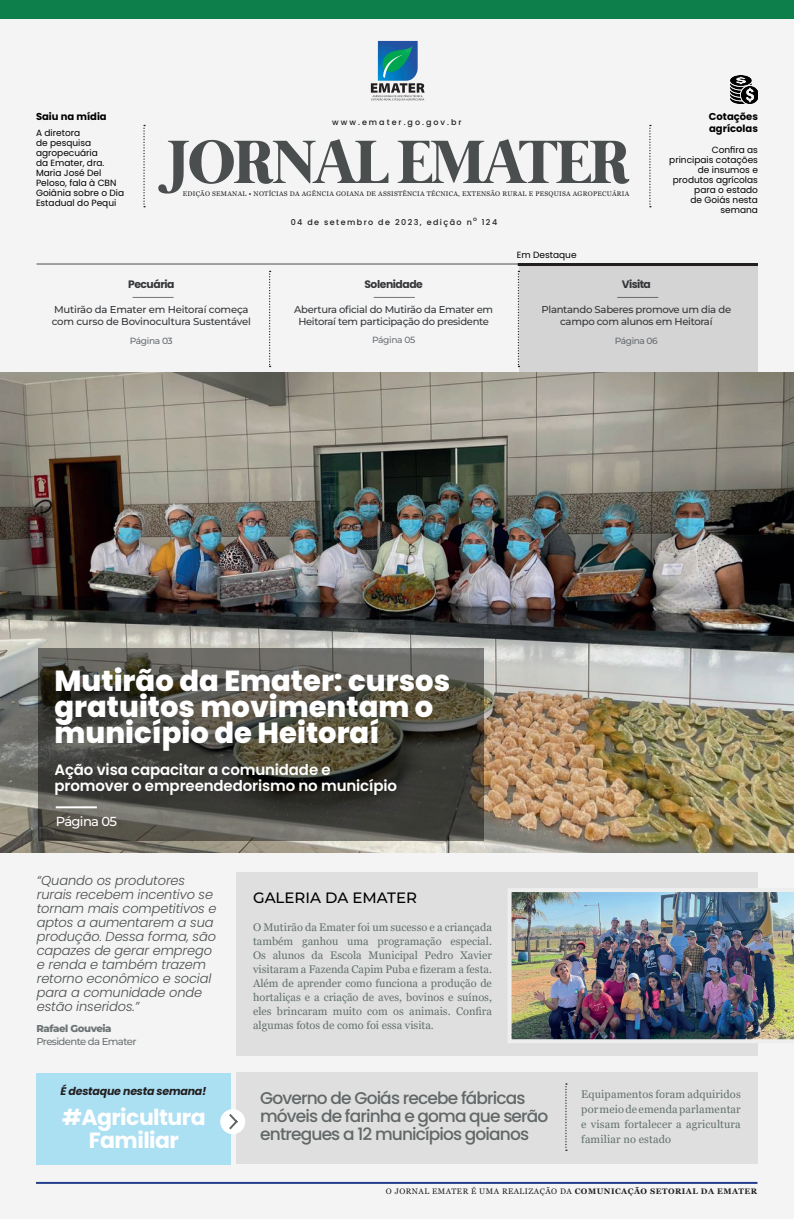
<style>
.page{position:relative;width:794px;height:1219px;background:#fff}
.page>*{position:absolute;margin:0;border:0;box-sizing:border-box;transform-origin:0 0}
.t1{font:700 62.6px "Mermaid";letter-spacing:-.03em;color:#4a4e4f}
.t2{font:800 29px/26px "Poppins";color:#fff}
.Estilo_de_parágrafo{font:700 22px/23px "Poppins";letter-spacing:-.025em;color:#fff;text-align:center}
.t3{font:500 17px/18px "Poppins";letter-spacing:-.05em;color:#626767}
.t4{font:600 15px/16px "Poppins";letter-spacing:-.01em;color:#fff}
.t5{font:500 15px "Montserrat";color:#000}
.t6{font:500 13.1px "Montserrat";letter-spacing:-.05em;color:#fff}
.t7{font:italic 300 13px/14px "Poppins";letter-spacing:-.01em;color:#4a4e4f}
.t8{font:11px/14px "Georgia";letter-spacing:.005em;color:#63716e;text-align:justify}
.t9{font:italic 700 11px "Poppins";letter-spacing:-.02em;color:#231f20}
.t10{font:700 10.8px "Poppins";letter-spacing:-.04em;color:#36393c}
.t11{font:500 10px/12px "Montserrat";letter-spacing:-.03em;color:#36393c;text-align:center}
.t12{font:700 10px/12px "Poppins";color:#000001}
.t13{font:500 10px "Montserrat";letter-spacing:-.06em;color:#6d7375}
.t14{font:800 10px "Montserrat";letter-spacing:-.04em;color:#6d7375}
.t15{font:9px/10px "Poppins";color:#000001}
.t16{font:500 9px "Montserrat";letter-spacing:-.05em;color:#6a7175}
.t17{font:500 9px "Montserrat";letter-spacing:-.04em;color:#6d7375}
.t18{font:8px "Georgia";letter-spacing:.06em;color:#231f20}
.t19{font:500 8px "Poppins";letter-spacing:.18em;color:#231f20}
.t20{font:500 8px "Poppins";letter-spacing:.25em;color:#231f20}
.t21{font:6.7px "Georgia";letter-spacing:.04em;color:#231f20}
.t22{font:500 6px "Poppins";color:#231f20}
.s1{font-weight:700}
</style>
<div class="page">
<img style="left:0;top:19px;width:794px;height:1200px">
<img style="left:379px;top:597px;width:35px;height:30px">
<hr style="left:36px;top:263px;width:720px;height:1px;background:#4a4e4f">
<div style="left:0;top:0;width:794px;height:19px;background:#0d7f4b"></div>
<svg style="left:371px;top:41px;width:55px;height:60px"></svg>
<hr style="left:36px;top:1182px;width:721px;height:2px;background:#253f8e">
<svg style="left:269px;top:271px;width:2px;height:96px"></svg>
<svg style="left:518px;top:271px;width:1px;height:96px"></svg>
<hr style="left:518px;top:263px;width:240px;height:3px;background:#231f20">
<div style="left:36px;top:1073px;width:195px;height:91px;background:#abdff2"></div>
<hr style="left:617px;top:297px;width:41px;height:1px;background:#231f20">
<hr style="left:133px;top:297px;width:41px;height:1px;background:#231f20">
<hr style="left:374px;top:297px;width:41px;height:1px;background:#231f20">
<div style="left:236px;top:1072px;width:521px;height:92px;background:#dfdfdf"></div>
<div style="left:220px;top:1109px;width:25px;height:25px;background:#fff;border-radius:50%"></div>
<svg style="left:229px;top:1114px;width:9px;height:16px"></svg>
<svg style="left:565px;top:1083px;width:2px;height:68px"></svg>
<svg style="left:649px;top:125px;width:2px;height:82px"></svg>
<svg style="left:143px;top:125px;width:2px;height:82px"></svg>
<hr style="left:56px;top:806px;width:41px;height:2px;background:#fff">
<div style="left:236px;top:872px;width:522px;height:184px;background:#dfdfdf"></div>
<img style="left:730px;top:76px;width:28px;height:27px">
<img style="left:508px;top:888px;width:286px;height:155px">
<p class="t12" style="left:36px;top:110px;width:72px">Saiu na mídia</p>
<p class="t12" style="left:709px;top:110px;width:51px">Cotações agrícolas</p>
<p class="t20" style="left:332px;top:117px;width:131px">www.emater.go.gov.br</p>
<p class="t15" style="left:36px;top:128px;width:90px">A diretora<br>de pesquisa agropecuária<br>da Emater, dra.<br>Maria José Del<br>Peloso, fala à CBN<br>Goiânia sobre o Dia<br>Estadual do Pequi</p>
<p class="t1" style="left:166px;top:127px;width:466px">JORNAL EMATER</p>
<p class="t21" style="left:183px;top:189px;width:448px">EDIÇÃO SEMANAL • NOTÍCIAS DA AGÊNCIA GOIANA DE ASSISTÊNCIA TÉCNICA, EXTENSÃO RURAL E PESQUISA AGROPECUÁRIA</p>
<p class="t15" style="left:669px;top:145px;width:90px;text-align:right">Confira as principais cotações de insumos e produtos agrícolas para o estado<br>de Goiás nesta semana</p>
<p class="t10" style="left:128px;top:278px;width:48px">Pecuária</p>
<p class="t11" style="left:52px;top:303px;width:201px;text-align:left">Mutirão da Emater em Heitoraí começa com curso de Bovinocultura Sustentável</p>
<p class="t16" style="left:130px;top:335px;width:45px">Página 03</p>
<p class="t19" style="left:291px;top:217px;width:183px">04 de setembro de 2023, edição n</p>
<p class="t22" style="left:473px;top:215px;width:5px">o</p>
<p class="t19" style="left:482px;top:217px;width:17px">124</p>
<p class="t10" style="left:364px;top:278px;width:60px">Solenidade</p>
<p class="t11" style="left:294px;top:303px;width:200px">Abertura oficial do Mutirão da Emater em<br>Heitoraí tem participação do presidente</p>
<p class="t17" style="left:372px;top:333px;width:45px">Página 05</p>
<p class="t15" style="left:517px;top:249px;width:61px">Em Destaque</p>
<p class="t10" style="left:621px;top:278px;width:31px">Visita</p>
<p class="t11" style="left:541px;top:303px;width:191px">Plantando Saberes promove um dia de campo com alunos em Heitoraí</p>
<p class="t16" style="left:615px;top:335px;width:44px">Página 06</p>
<p class="t2" style="left:54px;top:667px;width:397px">Mutirão da Emater: cursos gratuitos movimentam o município de Heitoraí</p>
<p class="t4" style="left:54px;top:761px;width:344px">Ação visa capacitar a comunidade e promover o empreendedorismo no município</p>
<p class="t6" style="left:56px;top:812px;width:63px">Página 05</p>
<p class="t7" style="left:37px;top:873px;width:181px">“Quando os produtores rurais recebem incentivo se tornam mais competitivos e aptos a aumentarem a sua produção. Dessa forma, são capazes de gerar emprego e renda e também trazem retorno econômico e social para a comunidade onde estão inseridos.”</p>
<p class="t14" style="left:36px;top:1022px;width:77px">Rafael Gouveia</p>
<p class="t13" style="left:36px;top:1035px;width:101px">Presidente da Emater</p>
<p class="t5" style="left:253px;top:887px;width:165px">GALERIA DA EMATER</p>
<p class="t8" style="left:253px;top:920px;width:240px">O Mutirão da Emater foi um sucesso e a criançada também ganhou uma programação especial.<br>Os alunos da Escola Municipal Pedro Xavier visitaram a Fazenda Capim Puba e fizeram a festa.<br>Além de aprender como funciona a produção de hortaliças e a criação de aves, bovinos e suínos, eles brincaram muito com os animais. Confira algumas fotos de como foi essa visita.</p>
<p class="t9" style="left:61px;top:1085px;width:147px">É destaque nesta semana!</p>
<p class="t3" style="left:260px;top:1089px;width:290px">Governo de Goiás recebe fábricas móveis de farinha e goma que serão entregues a 12 municípios goianos</p>
<p class="t8" style="left:581px;top:1087px;width:161px;line-height:15px">Equipamentos foram adquiridos por meio de emenda parlamentar e visam fortalecer a agricultura familiar no estado</p>
<p class="Estilo_de_parágrafo" style="left:62px;top:1105px;width:145px">#Agricultura<br>Familiar</p>
<p class="t18" style="left:386px;top:1186px;width:373px">O JORNAL EMATER É UMA REALIZAÇÃO DA <span class="s1">COMUNICAÇÃO SETORIAL DA EMATER</span></p>
</div>
